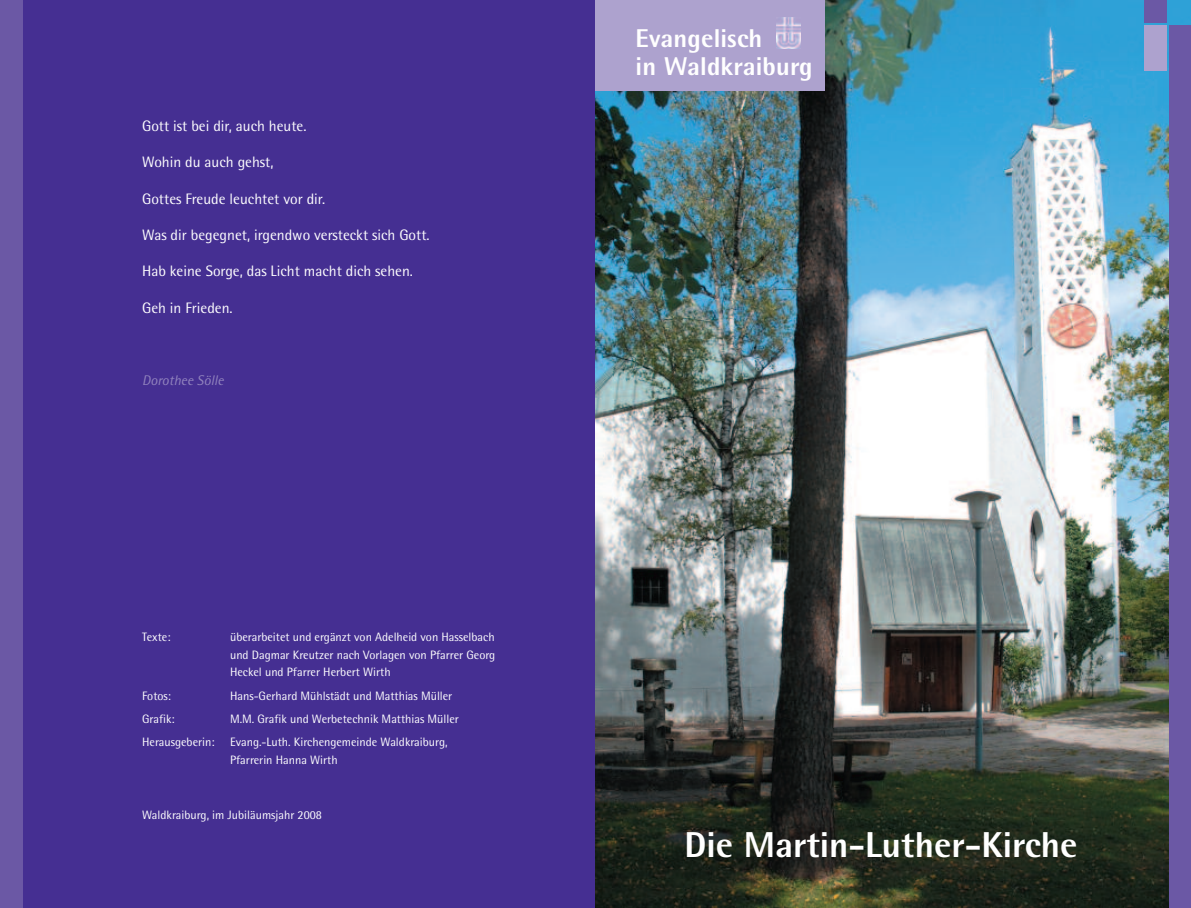
<style>
.page{position:relative;width:1191px;height:908px;background:#fff}
.page>*{position:absolute;margin:0;border:0;box-sizing:border-box;transform-origin:0 0}
.t1{font:800 36px "Rotis Semi Sans";color:#fff}
.t2{font:800 25.8px/28px "Rotis Semi Sans";letter-spacing:.005em;color:#fff}
.t3{font:15.2px "Rotis Semi Sans";color:#fff}
.t4{font:italic 14px "Rotis Semi Sans";color:#9183bd}
.t5{font:12.2px/17.6px "Rotis Semi Sans";color:#fff;text-align:justify}
</style>
<div class="page">
<div style="left:0;top:0;width:595px;height:907px;background:#452f92"></div>
<div style="left:0;top:0;width:23px;height:907px;background:#6b58a5"></div>
<img style="left:595px;top:0;width:596px;height:907px">
<div style="left:595px;top:0;width:230px;height:91px;background:#ada2ce"></div>
<img style="left:776px;top:18px;width:24px;height:30px">
<div style="left:1143px;top:26px;width:23px;height:45px;background:#ada2ce"></div>
<div style="left:1143px;top:0;width:23px;height:23px;background:#6b58a5"></div>
<div style="left:1169px;top:26px;width:22px;height:881px;background:#6b58a5"></div>
<p class="t3" style="left:142px;top:120px;width:166px">Gott ist bei dir, auch heute.</p>
<p class="t3" style="left:142px;top:157px;width:133px">Wohin du auch gehst,</p>
<p class="t3" style="left:142px;top:193px;width:185px">Gottes Freude leuchtet vor dir.</p>
<p class="t3" style="left:142px;top:229px;width:289px">Was dir begegnet, irgendwo versteckt sich Gott.</p>
<p class="t3" style="left:142px;top:266px;width:272px">Hab keine Sorge, das Licht macht dich sehen.</p>
<p class="t3" style="left:142px;top:302px;width:92px">Geh in Frieden.</p>
<p class="t4" style="left:142px;top:375px;width:83px">Dorothee Sölle</p>
<p class="t5" style="left:142px;top:629px;width:30px">Texte:</p>
<p class="t5" style="left:230px;top:629px;width:267px">überarbeitet und ergänzt von Adelheid von Hasselbach und Dagmar Kreutzer nach Vorlagen von Pfarrer Georg Heckel und Pfarrer Herbert Wirth</p>
<p class="t5" style="left:142px;top:687px;width:30px">Fotos:</p>
<p class="t5" style="left:230px;top:687px;width:224px">Hans-Gerhard Mühlstädt und Matthias Müller</p>
<p class="t5" style="left:142px;top:710px;width:34px">Grafik:</p>
<p class="t5" style="left:230px;top:710px;width:230px">M.M. Grafik und Werbetechnik Matthias Müller</p>
<p class="t5" style="left:142px;top:734px;width:74px">Herausgeberin:</p>
<p class="t5" style="left:230px;top:734px;width:219px">Evang.-Luth. Kirchengemeinde Waldkraiburg,<br>Pfarrerin Hanna Wirth</p>
<p class="t5" style="left:142px;top:806px;width:181px">Waldkraiburg, im Jubiläumsjahr 2008</p>
<h2 class="t2" style="left:635px;top:27px;width:179px">Evangelisch<br>in Waldkraiburg</h2>
<h1 class="t1" style="left:684px;top:831px;width:395px">Die Martin-Luther-Kirche</h1>
</div>
